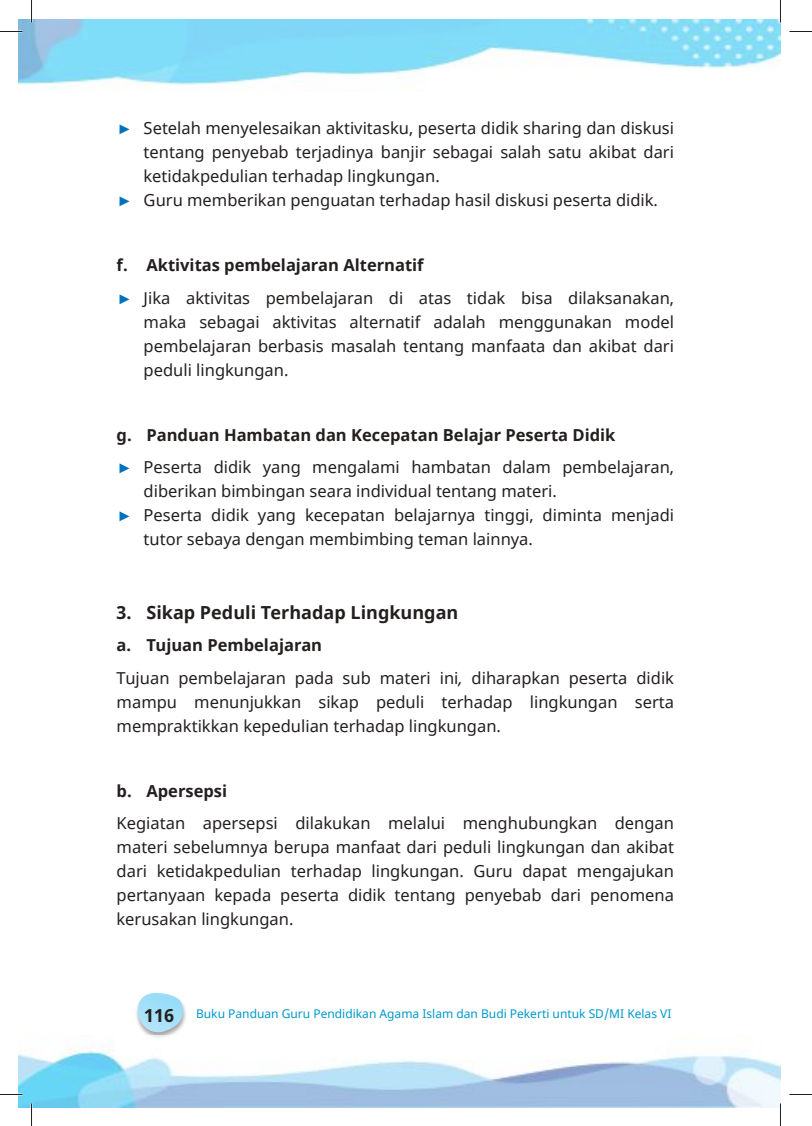
<style>
.page{position:relative;width:812px;height:1126px;background:#fff}
.page>*{position:absolute;margin:0;border:0;box-sizing:border-box;transform-origin:0 0}
.t1{font:700 18px "Noto Sans";color:#241f1f}
.t2{font:16.5px/24px "Noto Sans";color:#241f1f}
.t3{font:700 16.5px "Noto Sans";color:#241f1f}
.t4{font:12px "Noto Sans";color:#0098ca}
.s1{color:#0072bc}
.s2{font-weight:700}
.s3{font-style:italic}
.s4{font-weight:700;font-size:18.15px;color:#241f1f}
</style>
<div class="page">
<div style="left:135px;top:993px;width:53px;height:47px;background:#241f1f;opacity:.58"></div>
<svg style="left:137px;top:993px;width:48px;height:42px;background:#b6e0f2"></svg>
<img style="left:19px;top:20px;width:761px;height:67px">
<img style="left:19px;top:1035px;width:761px;height:72px">
<hr style="left:779px;top:0;width:2px;height:22px;background:#fff">
<hr style="left:779px;top:1103px;width:2px;height:23px;background:#fff">
<svg style="left:0;top:31px;width:22px;height:1px"></svg>
<svg style="left:789px;top:31px;width:22px;height:1px"></svg>
<svg style="left:0;top:1094px;width:22px;height:1px"></svg>
<svg style="left:789px;top:1094px;width:22px;height:1px"></svg>
<svg style="left:31px;top:0;width:1px;height:22px"></svg>
<svg style="left:31px;top:1103px;width:1px;height:23px"></svg>
<svg style="left:780px;top:0;width:1px;height:22px"></svg>
<svg style="left:780px;top:1103px;width:1px;height:23px"></svg>
<p class="t2" style="left:117px;top:117px;width:558px"><span class="s1">►</span> Setelah menyelesaikan aktivitasku, peserta didik sharing dan diskusi</p>
<p class="t2" style="left:144px;top:141px;width:531px">tentang penyebab terjadinya banjir sebagai salah satu akibat dari</p>
<p class="t2" style="left:144px;top:165px;width:297px">ketidakpedulian terhadap lingkungan.</p>
<p class="t2" style="left:117px;top:189px;width:543px"><span class="s1">►</span> Guru memberikan penguatan terhadap hasil diskusi peserta didik.</p>
<p class="t2" style="left:117px;top:250px;width:558px;line-height:32.5px"><span class="s2">f. Aktivitas pembelajaran Alternatif<br></span><span class="s1">►</span> Jika aktivitas pembelajaran di atas tidak bisa dilaksanakan,</p>
<p class="t2" style="left:144px;top:310px;width:532px;text-align:justify">maka sebagai aktivitas alternatif adalah menggunakan model pembelajaran berbasis masalah tentang manfaata dan akibat dari peduli lingkungan.</p>
<p class="t2" style="left:117px;top:419px;width:559px;line-height:32.5px"><span class="s2">g. Panduan Hambatan dan Kecepatan Belajar Peserta Didik<br></span><span class="s1">►</span> Peserta didik yang mengalami hambatan dalam pembelajaran,</p>
<p class="t2" style="left:144px;top:480px;width:414px">diberikan bimbingan seara individual tentang materi.</p>
<p class="t2" style="left:117px;top:504px;width:559px"><span class="s1">►</span> Peserta didik yang kecepatan belajarnya tinggi, diminta menjadi</p>
<p class="t2" style="left:144px;top:528px;width:391px">tutor sebaya dengan membimbing teman lainnya.</p>
<p class="t1" style="left:117px;top:599px;width:343px">3. Sikap Peduli Terhadap Lingkungan</p>
<p class="t2" style="left:117px;top:630px;width:559px;line-height:32.5px"><span class="s2">a. Tujuan Pembelajaran<br></span>Tujuan pembelajaran pada sub materi ini<span class="s3">,</span> diharapkan peserta didik</p>
<p class="t2" style="left:117px;top:690px;width:558px">mampu menunjukkan sikap peduli terhadap lingkungan serta mempraktikkan kepedulian terhadap lingkungan.</p>
<p class="t3" style="left:117px;top:779px;width:112px">b. Apersepsi</p>
<p class="t2" style="left:117px;top:812px;width:559px;text-align:justify">Kegiatan apersepsi dilakukan melalui menghubungkan dengan materi sebelumnya berupa manfaat dari peduli lingkungan dan akibat dari ketidakpedulian terhadap lingkungan. Guru dapat mengajukan pertanyaan kepada peserta didik tentang penyebab dari penomena kerusakan lingkungan.</p>
<p class="t4" style="left:144px;top:1006px;width:528px"><span class="s4">116</span> Buku Panduan Guru Pendidikan Agama Islam dan Budi Pekerti untuk SD/MI Kelas VI</p>
</div>
